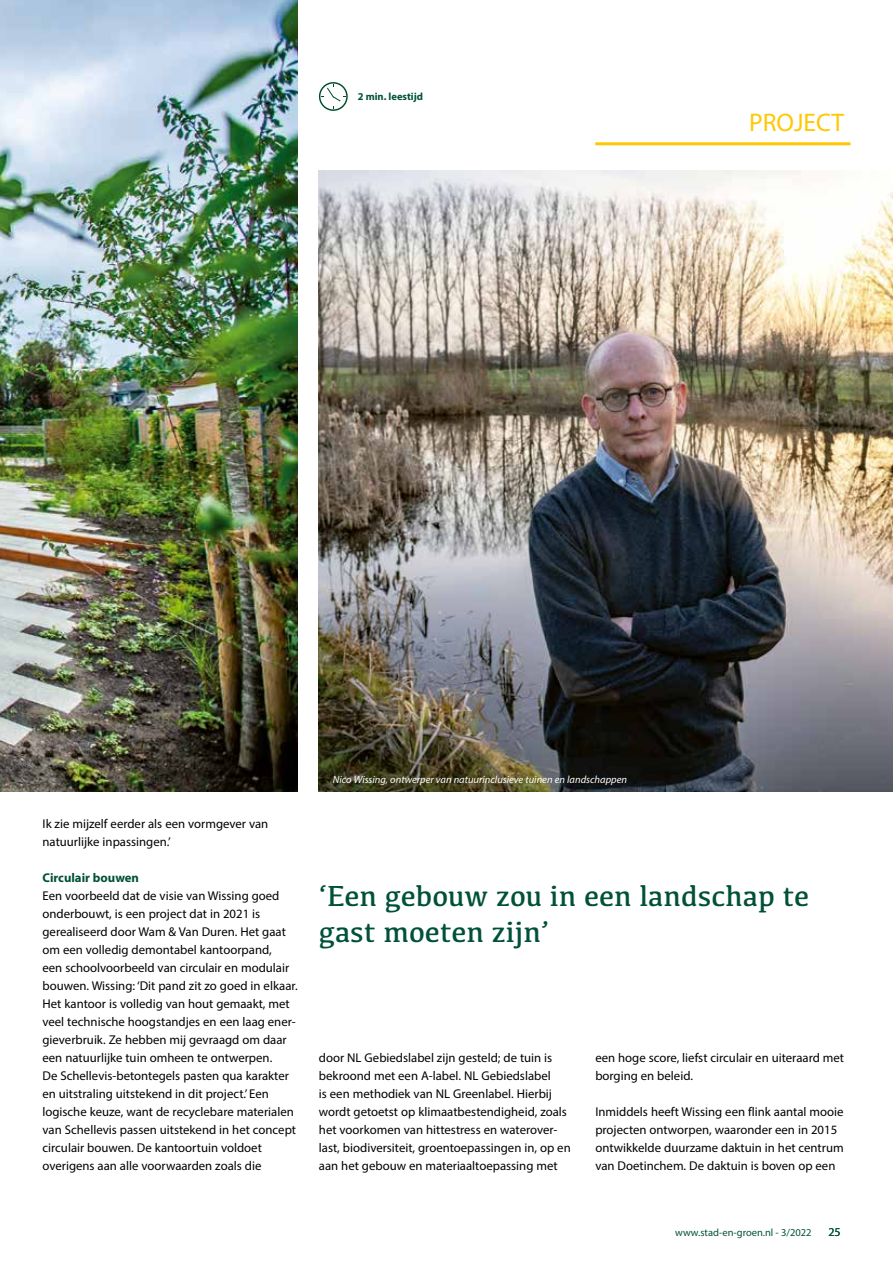
<style>
.page{position:relative;width:893px;height:1263px;background:#fff}
.page>*{position:absolute;margin:0;border:0;box-sizing:border-box;transform-origin:0 0}
.t1{font:30px/36px "Kefa";color:#005139}
.t2{font:25.5px "Myriad Pro";color:#fec800}
.t3{font:12.75px/18px "Myriad Pro";color:#000}
.t4{font:700 12.75px "Myriad Pro";color:#005139}
.t5{font:12px "Myriad Pro";color:#005139}
.t6{font:italic 10.5px "Myriad Pro";color:#fff}
.t7{font:10.5px "Myriad Pro";color:#005139}
.t8{font:700 10.5px "Myriad Pro";color:#005139}
</style>
<div class="page">
<hr style="left:595px;top:142px;width:255px;height:3px;background:#fec800">
<img style="left:0;top:0;width:298px;height:792px">
<img style="left:319px;top:170px;width:574px;height:622px">
<svg style="left:319px;top:82px;width:29px;height:29px"></svg>
<p class="t8" style="left:358px;top:90px;width:67px">2 min. leestijd</p>
<h2 class="t2" style="left:749px;top:107px;width:97px">PROJECT</h2>
<p class="t3" style="left:43px;top:815px;width:227px">Ik zie mijzelf eerder als een vormgever van natuurlijke inpassingen.’</p>
<p class="t4" style="left:43px;top:869px;width:98px">Circulair bouwen</p>
<p class="t3" style="left:43px;top:887px;width:257px">Een voorbeeld dat de visie van Wissing goed onderbouwt, is een project dat in 2021 is gerealiseerd door Wam &amp; Van Duren. Het gaat om een volledig demontabel kantoorpand,<br>een schoolvoorbeeld van circulair en modulair bouwen. Wissing: ‘Dit pand zit zo goed in elkaar.<br>Het kantoor is volledig van hout gemaakt, met veel technische hoogstandjes en een laag ener&shy;gieverbruik. Ze hebben mij gevraagd om daar een natuurlijke tuin omheen te ontwerpen.<br>De Schellevis-betontegels pasten qua karakter en uitstraling uitstekend in dit project.’ Een logische keuze, want de recyclebare materialen van Schellevis passen uitstekend in het concept circulair bouwen. De kantoortuin voldoet overigens aan alle voorwaarden zoals die</p>
<p class="t6" style="left:333px;top:773px;width:296px">Nico Wissing, ontwerper van natuurinclusieve tuinen en landschappen</p>
<h1 class="t1" style="left:319px;top:877px;width:492px">‘Een gebouw zou in een landschap te gast moeten zijn’</h1>
<p class="t3" style="left:319px;top:1049px;width:253px">door NL Gebiedslabel zijn gesteld; de tuin is bekroond met een A-label. NL Gebiedslabel<br>is een methodiek van NL Greenlabel. Hierbij wordt getoetst op klimaatbestendigheid, zoals het voorkomen van hittestress en waterover&shy;last, biodiversiteit, groentoepassingen in, op en aan het gebouw en materiaaltoepassing met</p>
<p class="t3" style="left:595px;top:1049px;width:250px">een hoge score, liefst circulair en uiteraard met borging en beleid.</p>
<p class="t3" style="left:595px;top:1103px;width:250px">Inmiddels heeft Wissing een flink aantal mooie projecten ontworpen, waaronder een in 2015 ontwikkelde duurzame daktuin in het centrum van Doetinchem. De daktuin is boven op een</p>
<p class="t7" style="left:675px;top:1226px;width:138px">www.stad-en-groen.nl - 3/2022</p>
<p class="t5" style="left:828px;top:1224px;width:14px">25</p>
</div>
